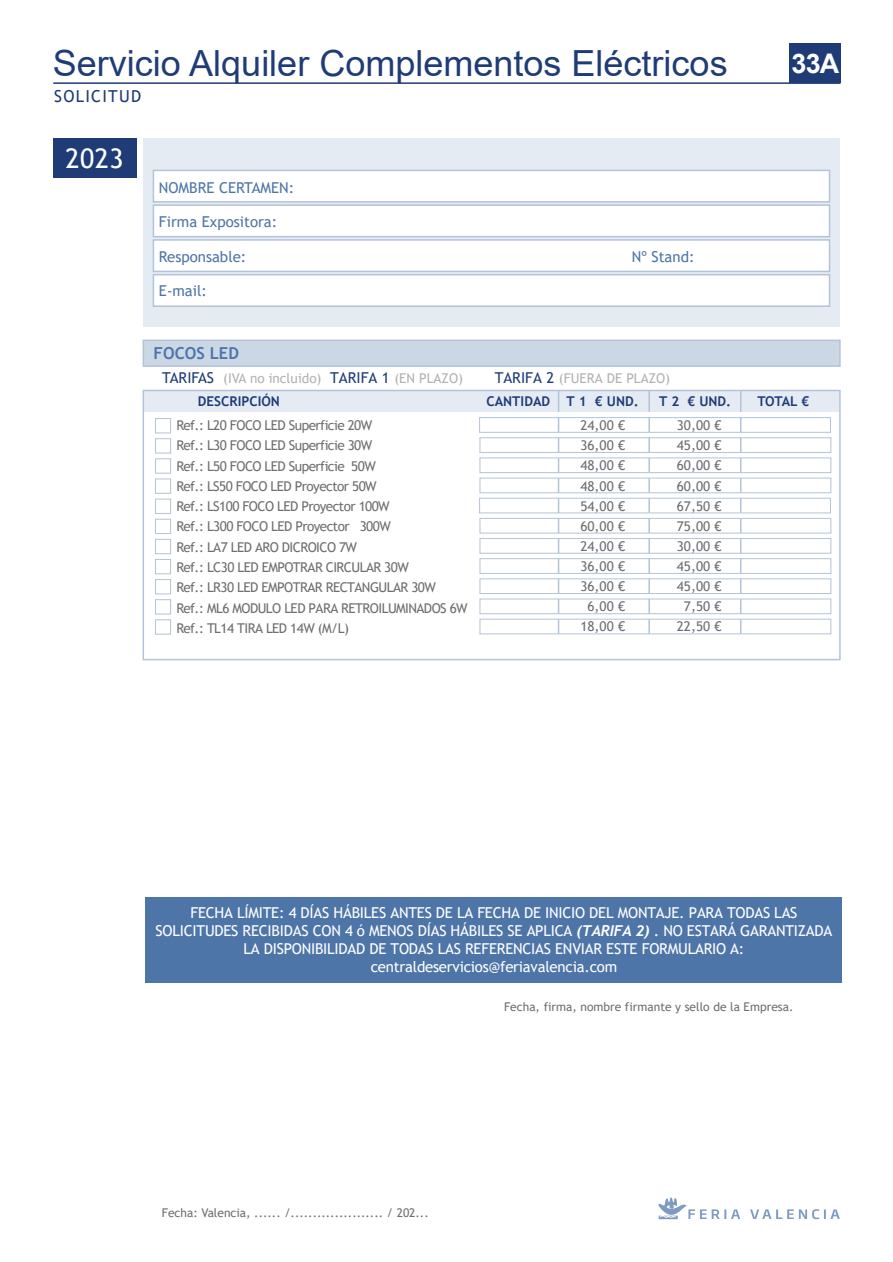
<style>
.page{position:relative;width:893px;height:1262px;background:#fff}
.page>*{position:absolute;margin:0;border:0;box-sizing:border-box;transform-origin:0 0}
.t1{font:36px "Arial";color:#1f3c77}
.t2{font:27px "Trebuchet MS";color:#fff}
.t3{font:700 27px "Arial";color:#fff}
.t4{font:16.5px "Trebuchet MS";letter-spacing:.075em;color:#1f3c77}
.t5{font:700 16.5px "Trebuchet MS";color:#4e75a8}
.t6{font:15px/18px "Trebuchet MS";letter-spacing:-.015em;color:#fff;text-align:center}
.t7{font:15px "Trebuchet MS";color:#4e75a8}
.t8{font:13.5px/20.2px "Trebuchet MS";letter-spacing:-.04em;color:#706f6f}
.t9{font:13.5px/23.2px "Trebuchet MS";color:#b3b2b2;text-align:center}
.t10{font:700 13.5px "Trebuchet MS";color:#1f3c77}
.t11{font:13.35px/20.1px "Trebuchet MS";letter-spacing:.005em;color:#706f6f;text-align:center}
.t12{font:12px "Trebuchet MS";color:#706f6f}
.s1{font-size:15px;color:#1f3c77}
.s2{font-weight:700;color:#1f3c77}
.s3{font-family:"Trebuchet";font-weight:700;font-style:italic}
</style>
<div class="page">
<hr style="left:53px;top:82px;width:787px;height:2px;background:#1f3c77">
<div style="left:788px;top:44px;width:52px;height:39px;background:#1f3c77"></div>
<div style="left:143px;top:138px;width:696px;height:189px;background:#e5ebf3"></div>
<div style="left:153px;top:170px;width:677px;height:33px;background:#fff;border:2px solid #b3c3d9"></div>
<div style="left:153px;top:204px;width:677px;height:33px;background:#fff;border:2px solid #b3c3d9"></div>
<div style="left:153px;top:239px;width:677px;height:33px;background:#fff;border:2px solid #b3c3d9"></div>
<div style="left:153px;top:274px;width:677px;height:33px;background:#fff;border:2px solid #b3c3d9"></div>
<svg style="left:658px;top:1197px;width:82px;height:22px"></svg>
<svg style="left:750px;top:1209px;width:89px;height:10px"></svg>
<div style="left:53px;top:138px;width:84px;height:39px;background:#1f3c77"></div>
<div style="left:143px;top:391px;width:696px;height:21px;background:#e5ebf3"></div>
<div style="left:142px;top:390px;width:698px;height:270px;border:2px solid #b3c3d9"></div>
<div style="left:155px;top:418px;width:16px;height:15px;border:1px solid #b3c3d9"></div>
<div style="left:155px;top:438px;width:16px;height:15px;border:1px solid #b3c3d9"></div>
<div style="left:155px;top:458px;width:16px;height:15px;border:1px solid #b3c3d9"></div>
<div style="left:155px;top:479px;width:16px;height:14px;border:1px solid #b3c3d9"></div>
<div style="left:479px;top:417px;width:351px;height:15px;border:1px solid #b3c3d9"></div>
<div style="left:479px;top:437px;width:352px;height:16px;border:1px solid #b3c3d9"></div>
<div style="left:479px;top:457px;width:352px;height:16px;border:1px solid #b3c3d9"></div>
<div style="left:479px;top:478px;width:352px;height:15px;border:1px solid #b3c3d9"></div>
<div style="left:155px;top:499px;width:16px;height:14px;border:1px solid #b3c3d9"></div>
<div style="left:155px;top:519px;width:16px;height:15px;border:1px solid #b3c3d9"></div>
<div style="left:155px;top:539px;width:16px;height:15px;border:1px solid #b3c3d9"></div>
<div style="left:155px;top:559px;width:16px;height:15px;border:1px solid #b3c3d9"></div>
<div style="left:479px;top:498px;width:351px;height:15px;border:1px solid #b3c3d9"></div>
<div style="left:479px;top:518px;width:352px;height:15px;border:1px solid #b3c3d9"></div>
<div style="left:479px;top:538px;width:352px;height:15px;border:1px solid #b3c3d9"></div>
<div style="left:479px;top:558px;width:352px;height:16px;border:1px solid #b3c3d9"></div>
<svg style="left:557px;top:418px;width:2px;height:14px"></svg>
<hr style="left:557px;top:391px;width:2px;height:21px;background:#b3c3d9">
<svg style="left:557px;top:621px;width:2px;height:11px"></svg>
<svg style="left:557px;top:600px;width:2px;height:12px"></svg>
<svg style="left:557px;top:438px;width:2px;height:154px"></svg>
<svg style="left:740px;top:478px;width:1px;height:14px"></svg>
<svg style="left:740px;top:458px;width:1px;height:14px"></svg>
<svg style="left:740px;top:391px;width:1px;height:61px"></svg>
<svg style="left:740px;top:498px;width:1px;height:14px"></svg>
<svg style="left:740px;top:600px;width:1px;height:12px"></svg>
<svg style="left:740px;top:518px;width:1px;height:74px"></svg>
<svg style="left:648px;top:478px;width:2px;height:14px"></svg>
<svg style="left:648px;top:458px;width:2px;height:14px"></svg>
<svg style="left:648px;top:417px;width:2px;height:35px"></svg>
<hr style="left:648px;top:391px;width:2px;height:21px;background:#b3c3d9">
<svg style="left:648px;top:498px;width:2px;height:14px"></svg>
<svg style="left:648px;top:621px;width:2px;height:11px"></svg>
<svg style="left:648px;top:600px;width:2px;height:12px"></svg>
<svg style="left:648px;top:518px;width:2px;height:74px"></svg>
<div style="left:155px;top:579px;width:16px;height:15px;border:1px solid #b3c3d9"></div>
<div style="left:155px;top:599px;width:16px;height:15px;border:1px solid #b3c3d9"></div>
<div style="left:155px;top:619px;width:16px;height:15px;border:1px solid #b3c3d9"></div>
<div style="left:479px;top:578px;width:352px;height:16px;border:1px solid #b3c3d9"></div>
<div style="left:479px;top:598px;width:352px;height:16px;border:1px solid #b3c3d9"></div>
<div style="left:479px;top:619px;width:352px;height:15px;border:1px solid #b3c3d9"></div>
<div style="left:142px;top:339px;width:698px;height:28px;background:#ccd7e6;border:2px solid #b3c3d9"></div>
<div style="left:146px;top:897px;width:696px;height:86px;background:#4e75a8"></div>
<h1 class="t1" style="left:53px;top:38px;width:676px">Servicio Alquiler Complementos Eléctricos</h1>
<h2 class="t3" style="left:791px;top:44px;width:49px">33A</h2>
<p class="t4" style="left:54px;top:86px;width:89px">SOLICITUD</p>
<h2 class="t2" style="left:66px;top:142px;width:60px">2023</h2>
<p class="t7" style="left:159px;top:178px;width:137px">NOMBRE CERTAMEN:</p>
<p class="t7" style="left:159px;top:212px;width:120px">Firma Expositora:</p>
<p class="t7" style="left:159px;top:247px;width:89px">Responsable:</p>
<p class="t7" style="left:632px;top:247px;width:64px">Nº Stand:</p>
<p class="t7" style="left:159px;top:281px;width:50px">E-mail:</p>
<p class="t5" style="left:153px;top:343px;width:87px">FOCOS LED</p>
<p class="t9" style="left:162px;top:366px;width:161px"><span class="s1">TARIFAS</span> (IVA no incluido)<br><span class="s2">DESCRIPCIÓN</span></p>
<p class="t9" style="left:330px;top:367px;width:134px"><span class="s1">TARIFA 1</span> (EN PLAZO)</p>
<p class="t9" style="left:494px;top:367px;width:177px"><span class="s1">TARIFA 2</span> (FUERA DE PLAZO)</p>
<p class="t10" style="left:486px;top:393px;width:154px">CANTIDAD T 1 € UND.</p>
<p class="t10" style="left:659px;top:393px;width:74px">T 2 € UND.</p>
<p class="t10" style="left:757px;top:393px;width:53px">TOTAL €</p>
<p class="t8" style="left:176px;top:415px;width:293px">Ref.: L20 FOCO LED Superficie 20W<br>Ref.: L30 FOCO LED Superficie 30W<br>Ref.: L50 FOCO LED Superficie 50W<br>Ref.: LS50 FOCO LED Proyector 50W<br>Ref.: LS100 FOCO LED Proyector 100W<br>Ref.: L300 FOCO LED Proyector 300W<br>Ref.: LA7 LED ARO DICROICO 7W<br>Ref.: LC30 LED EMPOTRAR CIRCULAR 30W<br>Ref.: LR30 LED EMPOTRAR RECTANGULAR 30W<br>Ref.: ML6 MODULO LED PARA RETROILUMINADOS 6W Ref.: TL14 TIRA LED 14W (M/L)</p>
<p class="t11" style="left:580px;top:415px;width:46px">24,00 €<br>36,00 €<br>48,00 €<br>48,00 €<br>54,00 €<br>60,00 €<br>24,00 €<br>36,00 €<br>36,00 €<br>6,00 €<br>18,00 €</p>
<p class="t11" style="left:676px;top:415px;width:46px">30,00 €<br>45,00 €<br>60,00 €<br>60,00 €<br>67,50 €<br>75,00 €<br>30,00 €<br>45,00 €<br>45,00 €<br>7,50 €<br>22,50 €</p>
<p class="t6" style="left:156px;top:903px;width:678px">FECHA LÍMITE: 4 DÍAS HÁBILES ANTES DE LA FECHA DE INICIO DEL MONTAJE. PARA TODAS LAS SOLICITUDES RECIBIDAS CON 4 ó MENOS DÍAS HÁBILES SE APLICA <span class="s3">(TARIFA 2)</span> . NO ESTARÁ GARANTIZADA LA DISPONIBILIDAD DE TODAS LAS REFERENCIAS ENVIAR ESTE FORMULARIO A: centraldeservicios@feriavalencia.com</p>
<p class="t12" style="left:504px;top:999px;width:291px">Fecha, firma, nombre firmante y sello de la Empresa.</p>
<p class="t12" style="left:162px;top:1204px;width:268px">Fecha: Valencia, ...... /..................... / 202...</p>
</div>
